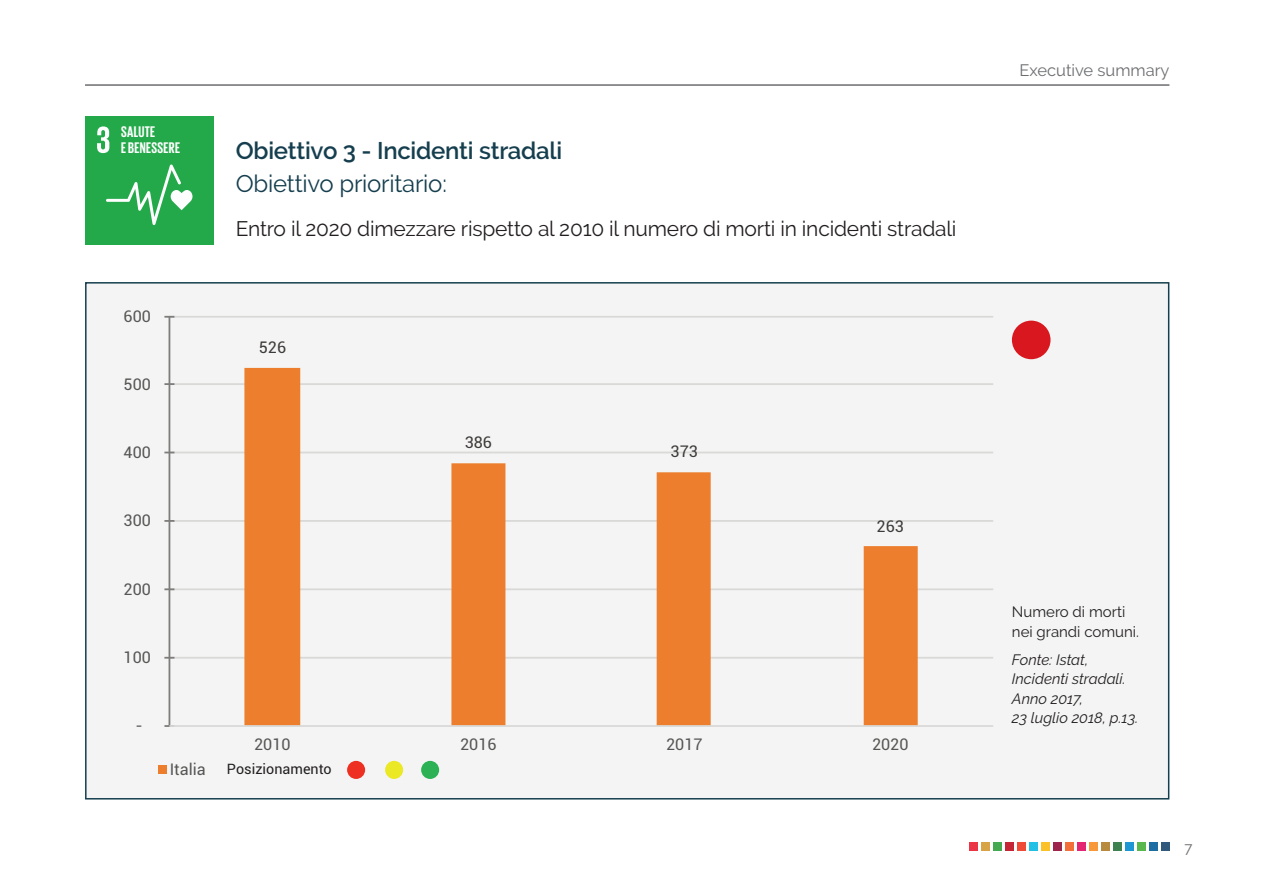
<style>
.page{position:relative;width:1263px;height:893px;background:#fff}
.page>*{position:absolute;margin:0;border:0;box-sizing:border-box;transform-origin:0 0}
.t1{font:600 24px "Raleway";letter-spacing:-.01em;color:#153e4e}
.t2{font:24px "Raleway";letter-spacing:-.01em;color:#153e4e}
.t3{font:21px "Raleway";letter-spacing:-.01em;color:#231f20}
.t4{font:16.5px "Raleway";color:#6c6d70}
.t5{font:16.2px "Roboto";color:#565655}
.t6{font:16.2px "Roboto";color:#3d3b3a}
.t7{font:700 15.75px/15.6px "Giorgio Sans";letter-spacing:.02em;color:#fdfefe}
.t8{font:italic 15px/19.5px "Raleway";color:#231f20}
.t9{font:15px/19.5px "Raleway";color:#231f20}
.t10{font:15px "Raleway";color:#6c6d70}
.t11{font:14.4px "Roboto";color:#231f20}
</style>
<div class="page">
<hr style="left:85px;top:84px;width:1084px;height:2px;background:#6c6d70">
<div style="left:969px;top:843px;width:8px;height:8px;background:#eb3445"></div>
<div style="left:981px;top:843px;width:8px;height:8px;background:#d7a345"></div>
<div style="left:993px;top:843px;width:8px;height:8px;background:#45a950"></div>
<div style="left:1005px;top:843px;width:8px;height:8px;background:#c52635"></div>
<div style="left:1017px;top:843px;width:8px;height:8px;background:#ef4b37"></div>
<div style="left:1029px;top:843px;width:8px;height:8px;background:#22c0e5"></div>
<div style="left:1041px;top:843px;width:9px;height:8px;background:#fac129"></div>
<div style="left:1053px;top:843px;width:9px;height:8px;background:#9d244a"></div>
<div style="left:1065px;top:843px;width:9px;height:8px;background:#f26f39"></div>
<div style="left:1077px;top:843px;width:9px;height:8px;background:#e32572"></div>
<div style="left:1089px;top:843px;width:9px;height:8px;background:#f89939"></div>
<div style="left:1101px;top:843px;width:9px;height:8px;background:#b78a3d"></div>
<div style="left:1113px;top:843px;width:9px;height:8px;background:#3e8250"></div>
<div style="left:1125px;top:843px;width:9px;height:8px;background:#1e96d3"></div>
<div style="left:1137px;top:843px;width:9px;height:8px;background:#58b84d"></div>
<div style="left:1149px;top:843px;width:9px;height:8px;background:#1d6da2"></div>
<div style="left:1161px;top:843px;width:9px;height:8px;background:#30597b"></div>
<div style="left:87px;top:284px;width:1081px;height:514px;background:#f3f4f3"></div>
<hr style="left:169px;top:657px;width:824px;height:2px;background:#d9dad8">
<hr style="left:169px;top:588px;width:824px;height:2px;background:#d9dad8">
<hr style="left:169px;top:520px;width:824px;height:2px;background:#d9dad8">
<hr style="left:169px;top:452px;width:824px;height:1px;background:#d9dad8">
<hr style="left:169px;top:383px;width:824px;height:2px;background:#d9dad8">
<hr style="left:169px;top:316px;width:824px;height:2px;background:#d9dad8">
<svg style="left:244px;top:368px;width:674px;height:357px"></svg>
<hr style="left:169px;top:317px;width:1px;height:409px;background:#7e7d7b">
<svg style="left:164px;top:657px;width:10px;height:2px"></svg>
<svg style="left:164px;top:588px;width:10px;height:2px"></svg>
<svg style="left:164px;top:520px;width:10px;height:2px"></svg>
<svg style="left:164px;top:383px;width:10px;height:2px"></svg>
<svg style="left:164px;top:316px;width:10px;height:2px"></svg>
<hr style="left:169px;top:725px;width:824px;height:2px;background:#d9dad8">
<div style="left:158px;top:765px;width:8px;height:9px;background:#ec7e2d"></div>
<div style="left:347px;top:761px;width:18px;height:18px;background:#ee3022;border-radius:50%"></div>
<div style="left:385px;top:761px;width:18px;height:18px;background:#ebe826;border-radius:50%"></div>
<div style="left:421px;top:761px;width:18px;height:18px;background:#2cb154;border-radius:50%"></div>
<div style="left:1012px;top:321px;width:38px;height:38px;background:#d8171f;border-radius:50%"></div>
<div style="left:85px;top:116px;width:128px;height:129px;background:#24a94a"></div>
<svg style="left:97px;top:126px;width:12px;height:27px"></svg>
<svg style="left:106px;top:164px;width:86px;height:61px"></svg>
<p class="t7" style="left:121px;top:125px;width:60px">SALUTE<br>EBENESSERE</p>
<p class="t5" style="left:124px;top:305px;width:29px">600</p>
<p class="t5" style="left:124px;top:373px;width:29px">500</p>
<p class="t5" style="left:124px;top:441px;width:29px">400</p>
<p class="t5" style="left:124px;top:509px;width:29px">300</p>
<p class="t5" style="left:124px;top:577px;width:29px">200</p>
<p class="t5" style="left:124px;top:646px;width:29px">100</p>
<p class="t5" style="left:136px;top:714px;width:9px">-</p>
<p class="t1" style="left:236px;top:136px;width:328px">Obiettivo 3 - Incidenti stradali</p>
<p class="t2" style="left:236px;top:170px;width:213px">Obiettivo prioritario:</p>
<p class="t3" style="left:236px;top:217px;width:722px">Entro il 2020 dimezzare rispetto al 2010 il numero di morti in incidenti stradali</p>
<p class="t6" style="left:259px;top:336px;width:29px">526</p>
<p class="t6" style="left:465px;top:431px;width:29px">386</p>
<p class="t6" style="left:671px;top:440px;width:29px">373</p>
<p class="t6" style="left:876px;top:515px;width:29px">263</p>
<p class="t5" style="left:254px;top:733px;width:38px">2010</p>
<p class="t5" style="left:460px;top:733px;width:38px">2016</p>
<p class="t5" style="left:666px;top:733px;width:38px">2017</p>
<p class="t5" style="left:872px;top:733px;width:38px">2020</p>
<p class="t5" style="left:170px;top:757px;width:38px">Italia</p>
<p class="t11" style="left:227px;top:759px;width:106px">Posizionamento</p>
<p class="t4" style="left:1019px;top:61px;width:151px">Executive summary</p>
<p class="t9" style="left:1012px;top:602px;width:129px">Numero di morti nei grandi comuni.</p>
<p class="t8" style="left:1012px;top:650px;width:128px">Fonte: Istat,<br>Incidenti stradali.<br>Anno 2017,<br>23 luglio 2018, p.13.</p>
<p class="t10" style="left:1184px;top:839px;width:10px">7</p>
</div>
